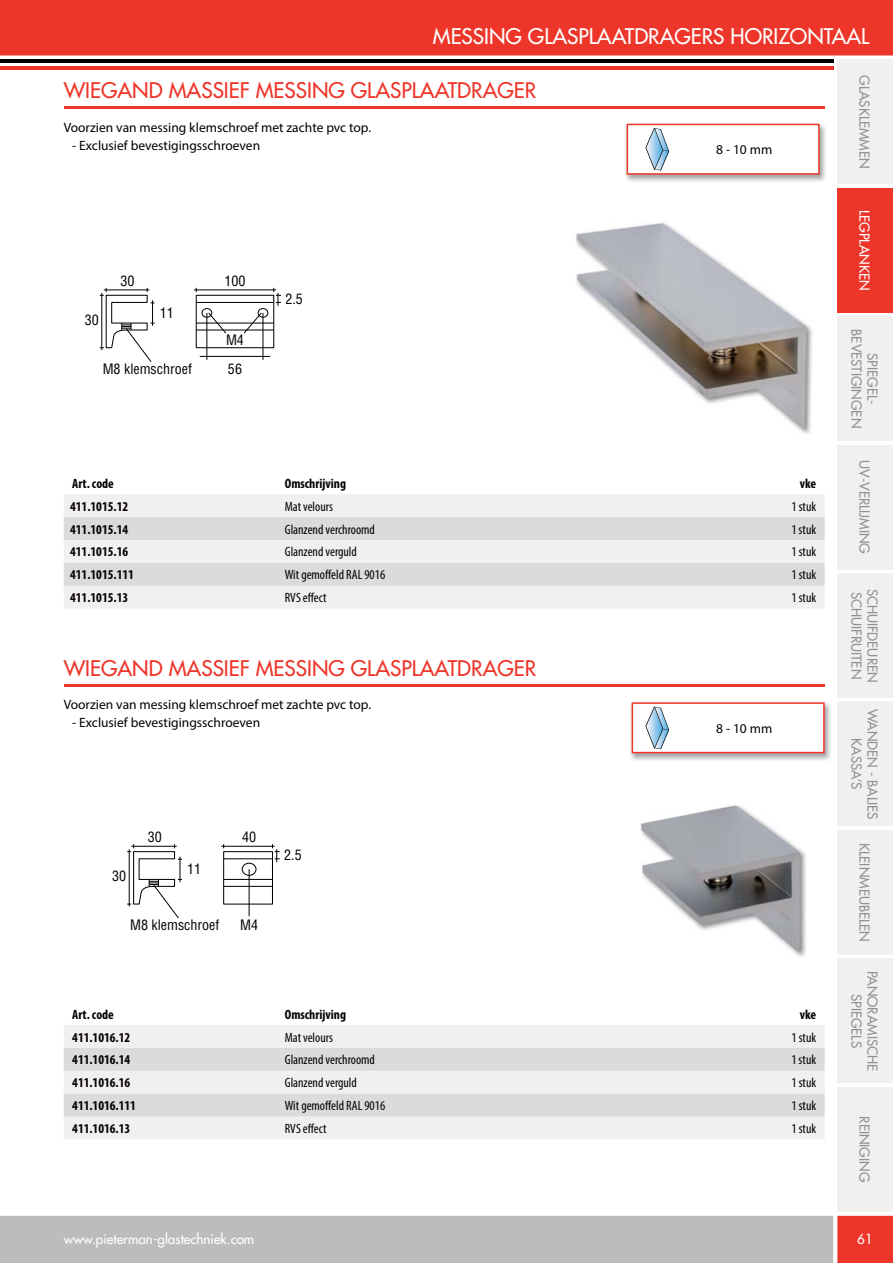
<style>
.page{position:relative;width:893px;height:1263px;background:#fff}
.page>*{position:absolute;margin:0;border:0;box-sizing:border-box;transform-origin:0 0}
.t1{font:500 21px "Futura Std";color:#ee3529}
.t2{font:500 21px "Futura Std";color:#fff}
.t3{font:condensed 14.1px "Helvetica LT Std";color:#000}
.t4{font:condensed 13.5px "Myriad Pro";color:#040000}
.t5{font:13.5px "Myriad Pro";color:#040000}
.t6{font:700 condensed 13.5px "Myriad Pro";color:#040000}
.t7{font:500 13.5px/16.2px "Futura Std";color:#909393;text-align:center}
.t8{font:500 13.5px "Futura Std";color:#fff}
</style>
<div class="page">
<div style="left:0;top:0;width:893px;height:56px;background:#ee3529"></div>
<div style="left:0;top:1216px;width:893px;height:47px;background:#bbbdbc"></div>
<hr style="left:0;top:66px;width:833px;height:3px;background:#ee3529">
<hr style="left:0;top:60px;width:833px;height:3px;background:#040000">
<div style="left:837px;top:60px;width:56px;height:124px;background:#f1f0ef"></div>
<div style="left:837px;top:188px;width:56px;height:124px;background:#ee3529"></div>
<div style="left:837px;top:317px;width:56px;height:124px;background:#f1f0ef"></div>
<div style="left:837px;top:445px;width:56px;height:124px;background:#f1f0ef"></div>
<div style="left:837px;top:573px;width:56px;height:125px;background:#f1f0ef"></div>
<div style="left:837px;top:702px;width:56px;height:124px;background:#f1f0ef"></div>
<div style="left:837px;top:830px;width:56px;height:124px;background:#f1f0ef"></div>
<div style="left:837px;top:959px;width:56px;height:124px;background:#f1f0ef"></div>
<div style="left:837px;top:1087px;width:56px;height:124px;background:#f1f0ef"></div>
<img style="left:630px;top:702px;width:201px;height:59px">
<div style="left:632px;top:703px;width:192px;height:50px;background:#fff"></div>
<div style="left:631px;top:702px;width:194px;height:51px;border:2px solid #ee3529"></div>
<img style="left:625px;top:123px;width:201px;height:59px">
<div style="left:627px;top:124px;width:192px;height:50px;background:#fff"></div>
<div style="left:626px;top:124px;width:194px;height:51px;border:2px solid #ee3529"></div>
<img style="left:640px;top:805px;width:166px;height:152px">
<hr style="left:64px;top:107px;width:761px;height:2px;background:#ee3529">
<img style="left:576px;top:222px;width:236px;height:211px">
<svg style="left:645px;top:128px;width:24px;height:42px"></svg>
<hr style="left:64px;top:684px;width:761px;height:2px;background:#ee3529">
<svg style="left:645px;top:707px;width:24px;height:42px"></svg>
<div style="left:64px;top:494px;width:761px;height:114px;background:#f1f0ef"></div>
<svg style="left:64px;top:517px;width:761px;height:69px;fill:#dadbda"></svg>
<div style="left:64px;top:1025px;width:761px;height:114px;background:#f1f0ef"></div>
<svg style="left:64px;top:1048px;width:761px;height:69px;fill:#dadbda"></svg>
<div style="left:196px;top:295px;width:78px;height:53px;border:1px solid #000"></div>
<svg style="left:273px;top:288px;width:8px;height:18px"></svg>
<hr style="left:194px;top:290px;width:82px;height:1px;background:#000">
<hr style="left:200px;top:356px;width:70px;height:1px;background:#000">
<div style="left:258px;top:308px;width:10px;height:10px;border:1px solid #000;border-radius:50%"></div>
<hr style="left:263px;top:313px;width:1px;height:47px;background:#000">
<div style="left:201px;top:308px;width:11px;height:10px;border:1px solid #000;border-radius:50%"></div>
<hr style="left:207px;top:313px;width:1px;height:47px;background:#000">
<svg style="left:208px;top:312px;width:19px;height:22px"></svg>
<svg style="left:243px;top:312px;width:19px;height:22px"></svg>
<hr style="left:196px;top:302px;width:78px;height:1px;background:#000">
<hr style="left:196px;top:323px;width:78px;height:1px;background:#000">
<hr style="left:196px;top:330px;width:78px;height:1px;background:#000">
<svg style="left:100px;top:288px;width:55px;height:74px"></svg>
<svg style="left:223px;top:844px;width:57px;height:61px"></svg>
<hr style="left:221px;top:846px;width:54px;height:1px;background:#000">
<hr style="left:249px;top:869px;width:1px;height:47px;background:#000">
<hr style="left:224px;top:858px;width:48px;height:1px;background:#000">
<hr style="left:224px;top:879px;width:48px;height:1px;background:#000">
<hr style="left:224px;top:886px;width:48px;height:1px;background:#000">
<svg style="left:127px;top:844px;width:55px;height:75px"></svg>
<h1 class="t2" style="left:433px;top:24px;width:438px">MESSING GLASPLAATDRAGERS HORIZONTAAL</h1>
<h1 class="t1" style="left:64px;top:79px;width:474px">WIEGAND MASSIEF MESSING GLASPLAATDRAGER</h1>
<p class="t5" style="left:64px;top:119px;width:309px">Voorzien van messing klemschroef met zachte pvc top.</p>
<p class="t5" style="left:72px;top:137px;width:189px">- Exclusief bevestigingsschroeven</p>
<p class="t5" style="left:716px;top:142px;width:58px">8 - 10 mm</p>
<p class="t7" style="left:872px;top:75px;width:95px;rotate:90deg">GLASKLEMMEN</p>
<p class="t3" style="left:85px;top:312px;width:16px">30</p>
<p class="t3" style="left:120px;top:272px;width:16px">30</p>
<p class="t3" style="left:224px;top:272px;width:23px">100</p>
<p class="t3" style="left:160px;top:305px;width:16px">11</p>
<p class="t3" style="left:226px;top:332px;width:19px">M4</p>
<p class="t3" style="left:103px;top:360px;width:91px">M8 klemschroef</p>
<p class="t3" style="left:228px;top:360px;width:16px">56</p>
<p class="t3" style="left:285px;top:291px;width:19px">2.5</p>
<p class="t6" style="left:72px;top:478px;width:43px">Art. code</p>
<p class="t6" style="left:285px;top:478px;width:63px">Omschrijving</p>
<p class="t6" style="left:800px;top:478px;width:18px">vke</p>
<p class="t6" style="left:70px;top:501px;width:60px">411.1015.12</p>
<p class="t4" style="left:285px;top:501px;width:50px">Mat velours</p>
<p class="t4" style="left:791px;top:501px;width:26px">1 stuk</p>
<p class="t6" style="left:70px;top:524px;width:60px">411.1015.14</p>
<p class="t4" style="left:285px;top:524px;width:92px">Glanzend verchroomd</p>
<p class="t4" style="left:791px;top:524px;width:26px">1 stuk</p>
<p class="t6" style="left:70px;top:547px;width:60px">411.1015.16</p>
<p class="t4" style="left:285px;top:547px;width:74px">Glanzend verguld</p>
<p class="t4" style="left:791px;top:547px;width:26px">1 stuk</p>
<p class="t6" style="left:70px;top:570px;width:65px">411.1015.111</p>
<p class="t4" style="left:285px;top:570px;width:102px">Wit gemoffeld RAL 9016</p>
<p class="t4" style="left:791px;top:570px;width:26px">1 stuk</p>
<p class="t6" style="left:70px;top:593px;width:60px">411.1015.13</p>
<p class="t4" style="left:285px;top:593px;width:43px">RVS effect</p>
<p class="t4" style="left:791px;top:593px;width:26px">1 stuk</p>
<h1 class="t1" style="left:64px;top:656px;width:474px">WIEGAND MASSIEF MESSING GLASPLAATDRAGER</h1>
<p class="t5" style="left:64px;top:697px;width:309px">Voorzien van messing klemschroef met zachte pvc top.</p>
<p class="t5" style="left:72px;top:715px;width:189px">- Exclusief bevestigingsschroeven</p>
<p class="t5" style="left:716px;top:720px;width:58px">8 - 10 mm</p>
<p class="t3" style="left:112px;top:868px;width:16px">30</p>
<p class="t3" style="left:148px;top:829px;width:16px">30</p>
<p class="t3" style="left:242px;top:829px;width:16px">40</p>
<p class="t3" style="left:187px;top:861px;width:16px">11</p>
<p class="t3" style="left:130px;top:917px;width:91px">M8 klemschroef</p>
<p class="t3" style="left:240px;top:917px;width:19px">M4</p>
<p class="t3" style="left:284px;top:847px;width:19px">2.5</p>
<p class="t6" style="left:72px;top:1009px;width:43px">Art. code</p>
<p class="t6" style="left:285px;top:1009px;width:63px">Omschrijving</p>
<p class="t6" style="left:800px;top:1009px;width:18px">vke</p>
<p class="t6" style="left:72px;top:1032px;width:60px">411.1016.12</p>
<p class="t4" style="left:285px;top:1032px;width:50px">Mat velours</p>
<p class="t4" style="left:791px;top:1032px;width:26px">1 stuk</p>
<p class="t6" style="left:72px;top:1055px;width:60px">411.1016.14</p>
<p class="t4" style="left:285px;top:1055px;width:92px">Glanzend verchroomd</p>
<p class="t4" style="left:791px;top:1055px;width:26px">1 stuk</p>
<p class="t6" style="left:72px;top:1078px;width:60px">411.1016.16</p>
<p class="t4" style="left:285px;top:1078px;width:74px">Glanzend verguld</p>
<p class="t4" style="left:791px;top:1078px;width:26px">1 stuk</p>
<p class="t6" style="left:72px;top:1101px;width:65px">411.1016.111</p>
<p class="t4" style="left:285px;top:1101px;width:102px">Wit gemoffeld RAL 9016</p>
<p class="t4" style="left:791px;top:1101px;width:26px">1 stuk</p>
<p class="t6" style="left:72px;top:1123px;width:60px">411.1016.13</p>
<p class="t4" style="left:285px;top:1123px;width:43px">RVS effect</p>
<p class="t4" style="left:791px;top:1123px;width:26px">1 stuk</p>
<p class="t8" style="left:64px;top:1232px;width:192px">www.pieterman-glastechniek.com</p>
<p class="t8" style="left:872px;top:210px;width:82px;rotate:90deg">LEGPLANKEN</p>
<p class="t7" style="left:880px;top:329px;width:100px;rotate:90deg">SPIEGEL-<br>BEVESTIGINGEN</p>
<p class="t7" style="left:872px;top:460px;width:95px;rotate:90deg">UV-VERLIJMING</p>
<p class="t7" style="left:864px;top:592px;width:89px;rotate:90deg">SCHUIFRUITEN</p>
<p class="t7" style="left:880px;top:589px;width:95px;rotate:90deg">SCHUIFDEUREN</p>
<p class="t7" style="left:880px;top:709px;width:112px;rotate:90deg">WANDEN - BALIES<br>KASSA’S</p>
<p class="t7" style="left:872px;top:843px;width:100px;rotate:90deg">KLEINMEUBELEN</p>
<p class="t7" style="left:880px;top:971px;width:102px;rotate:90deg">PANORAMISCHE<br>SPIEGELS</p>
<p class="t7" style="left:872px;top:1116px;width:67px;rotate:90deg">REINIGING</p>
<p class="t8" style="left:857px;top:1232px;width:17px">61</p>
</div>
